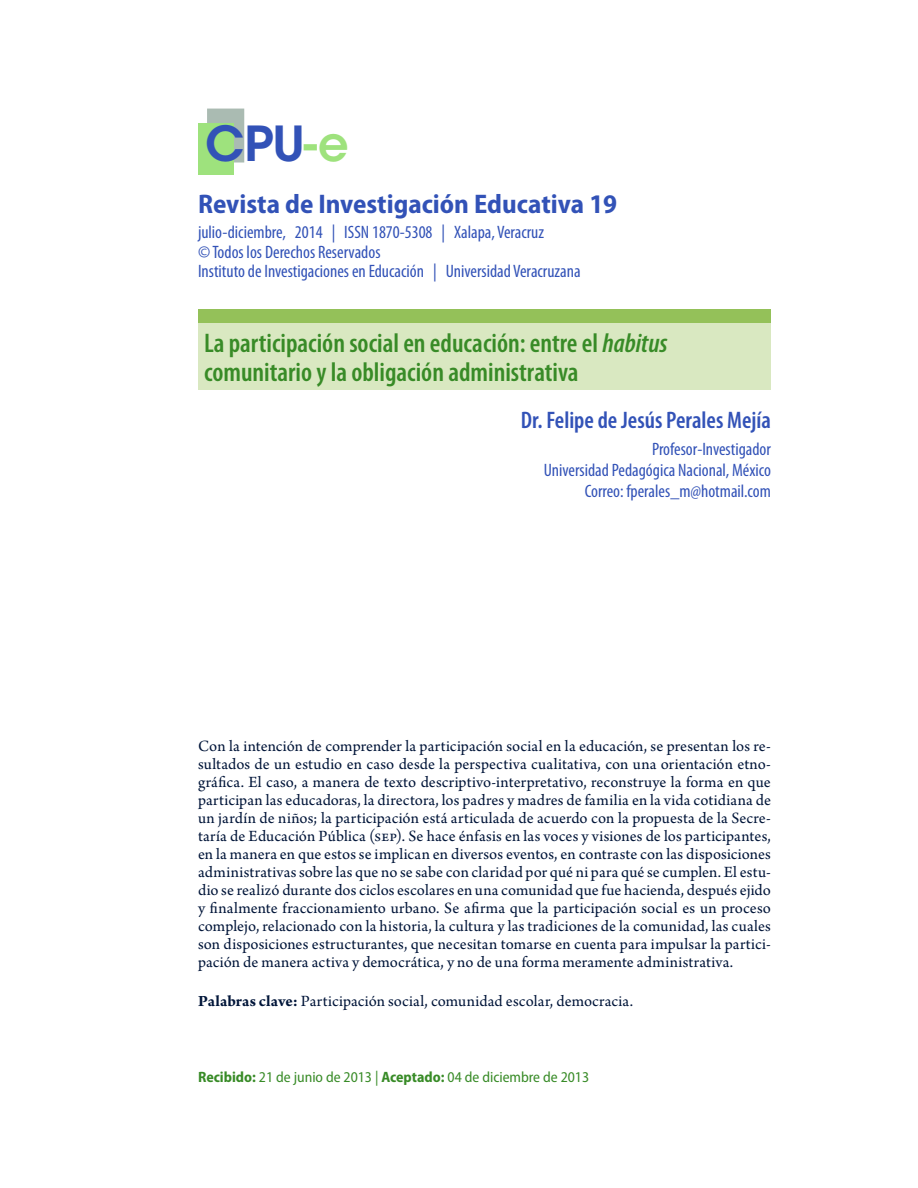
<style>
.page{position:relative;width:918px;height:1188px;background:#fff}
.page>*{position:absolute;margin:0;border:0;box-sizing:border-box;transform-origin:0 0}
.t1{font:600 48px "ITC Avant Garde Std";color:#3252b7}
.t2{font:600 condensed 27px/28.5px "Myriad Pro";color:#388b27}
.t3{font:700 semi-condensed 27px "Myriad Pro";color:#3252b7}
.t4{font:600 condensed 24px "Myriad Pro";color:#3252b7}
.t5{font:condensed 18px/19.5px "Myriad Pro";color:#3252b7}
.t6{font:16.5px/18px "Arno Pro";letter-spacing:.01em;color:#001539;text-align:justify}
.t7{font:semi-condensed 15px "Myriad Pro";color:#388b27}
.s1{color:#9ee27d}
.s2{font-style:italic}
.s3{font-weight:700}
</style>
<div class="page">
<div style="left:207px;top:109px;width:37px;height:54px;background:#aabbb2"></div>
<div style="left:198px;top:123px;width:35px;height:52px;background:#9ee27d"></div>
<div style="left:198px;top:323px;width:573px;height:67px;background:#d9e8c1"></div>
<div style="left:198px;top:310px;width:573px;height:13px;background:#94c159"></div>
<h1 class="t1" style="left:205px;top:113px;width:145px">CPU<span class="s1">-e</span></h1>
<h2 class="t3" style="left:198px;top:189px;width:421px">Revista de Investigación Educativa 19</h2>
<p class="t5" style="left:198px;top:222px;width:384px">julio-diciembre, 2014 | ISSN 1870-5308 | Xalapa, Veracruz<br>© Todos los Derechos Reservados<br>Instituto de Investigaciones en Educación | Universidad Veracruzana</p>
<h2 class="t2" style="left:204px;top:330px;width:465px">La participación social en educación: entre el <span class="s2">habitus </span>comunitario y la obligación administrativa</h2>
<h3 class="t4" style="left:521px;top:407px;width:252px">Dr. Felipe de Jesús Perales Mejía</h3>
<p class="t5" style="left:544px;top:439px;width:229px;line-height:21px;text-align:right">Profesor-Investigador<br>Universidad Pedagógica Nacional, México<br>Correo: fperales_m@hotmail.com</p>
<p class="t6" style="left:198px;top:738px;width:574px">Con la intención de comprender la participación social en la educación, se presentan los re&shy;sultados de un estudio en caso desde la perspectiva cualitativa, con una orientación etno&shy;gráfica. El caso, a manera de texto descriptivo-interpretativo, reconstruye la forma en que participan las educadoras, la directora, los padres y madres de familia en la vida cotidiana de un jardín de niños; la participación está articulada de acuerdo con la propuesta de la Secre&shy;taría de Educación Pública (SEP). Se hace énfasis en las voces y visiones de los participantes, en la manera en que estos se implican en diversos eventos, en contraste con las disposiciones administrativas sobre las que no se sabe con claridad por qué ni para qué se cumplen. El estu&shy;dio se realizó durante dos ciclos escolares en una comunidad que fue hacienda, después ejido y finalmente fraccionamiento urbano. Se afirma que la participación social es un proceso complejo, relacionado con la historia, la cultura y las tradiciones de la comunidad, las cuales son disposiciones estructurantes, que necesitan tomarse en cuenta para impulsar la partici&shy;pación de manera activa y democrática, y no de una forma meramente administrativa.</p>
<p class="t6" style="left:198px;top:993px;width:437px"><span class="s3">Palabras clave:</span> Participación social, comunidad escolar, democracia.</p>
<p class="t7" style="left:198px;top:1069px;width:393px"><span class="s3">Recibido:</span> 21 de junio de 2013 | <span class="s3">Aceptado:</span> 04 de diciembre de 2013</p>
</div>
